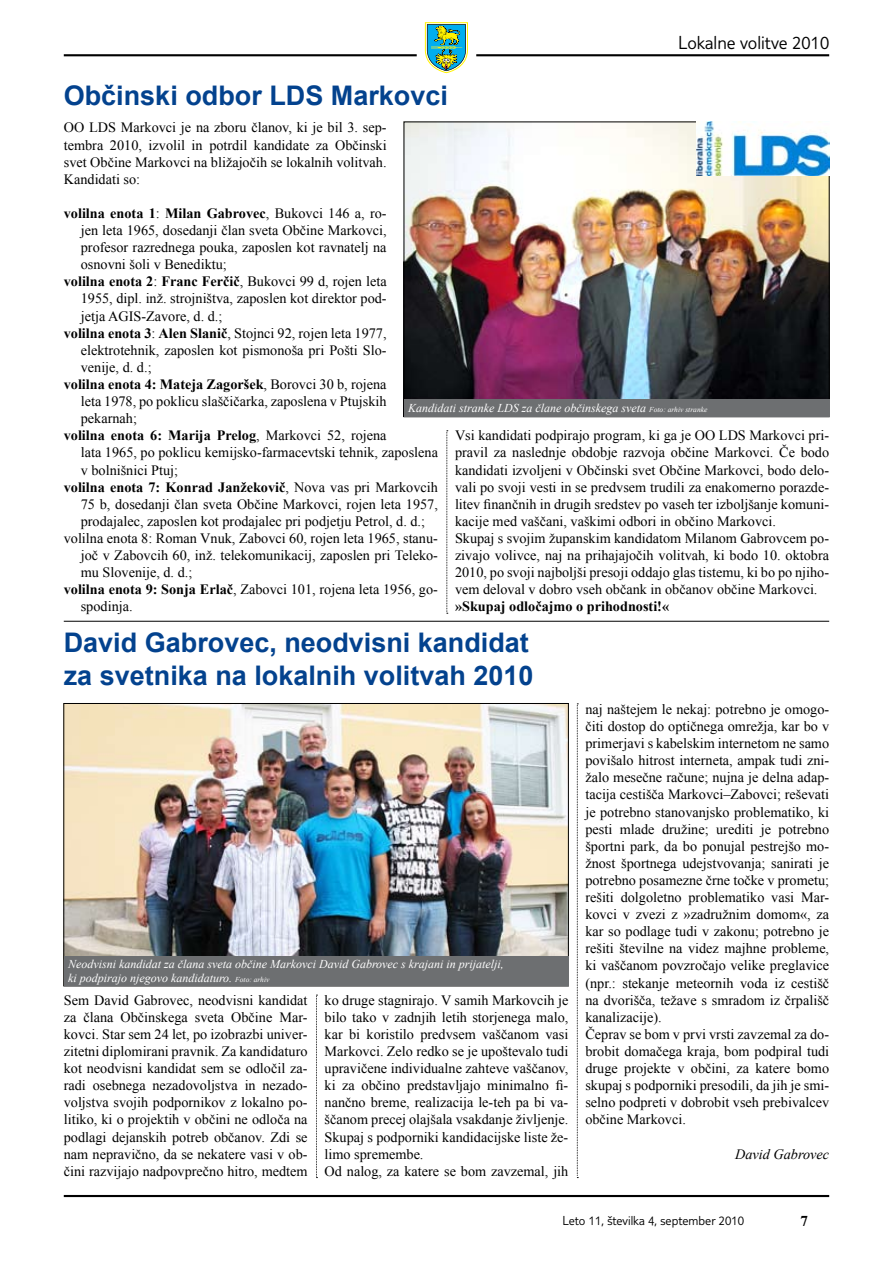
<style>
.page{position:relative;width:893px;height:1263px;background:#fff}
.page>*{position:absolute;margin:0;border:0;box-sizing:border-box;transform-origin:0 0}
.t1{font:700 27px/32.4px "Arial";color:#03428e}
.t2{font:300 19.5px "TUI Type";color:#000}
.t3{font:700 15px "Times New Roman";color:#000}
.t4{font:14.25px/17.1px "Times New Roman";color:#000}
.t5{font:700 14.25px "Times New Roman";color:#000}
.t6{font:italic 14.25px "Times New Roman";color:#000}
.t7{font:300 13.5px "TUI Type";color:#000}
.t8{font:italic 12px/14.4px "Times New Roman";color:#fff}
.s1{font-weight:400}
.s2{font-weight:700}
.s3{font-size:7.5px}
</style>
<div class="page">
<hr style="left:64px;top:54px;width:353px;height:2px;background:#000">
<hr style="left:476px;top:54px;width:353px;height:2px;background:#000">
<hr style="left:64px;top:1195px;width:765px;height:2px;background:#000">
<svg style="left:425px;top:22px;width:43px;height:51px;background:#6fb69b"></svg>
<img style="left:406px;top:124px;width:421px;height:276px">
<div style="left:404px;top:400px;width:425px;height:17px;background:#6d6f71"></div>
<img style="left:697px;top:122px;width:132px;height:54px">
<hr style="left:64px;top:621px;width:765px;height:1px;background:#000">
<svg style="left:446px;top:430px;width:2px;height:184px"></svg>
<svg style="left:577px;top:703px;width:1px;height:475px"></svg>
<svg style="left:316px;top:995px;width:1px;height:183px"></svg>
<img style="left:65px;top:705px;width:502px;height:251px">
<div style="left:64px;top:956px;width:504px;height:30px;background:#6d6f71"></div>
<h1 class="t1" style="left:64px;top:80px;width:386px">Občinski odbor LDS Markovci</h1>
<h2 class="t2" style="left:678px;top:32px;width:153px">Lokalne volitve 2010</h2>
<p class="t4" style="left:64px;top:119px;width:324px;text-align:justify">OO LDS Markovci je na zboru članov, ki je bil 3. sep&shy;tembra 2010, izvolil in potrdil kandidate za Občinski svet Občine Markovci na bližajočih se lokalnih volitvah.<br>Kandidati so:</p>
<p class="t5" style="left:64px;top:203px;width:324px">volilna enota 1<span class="s1">:</span> Milan Gabrovec<span class="s1">, Bukovci 146 a, ro-</span></p>
<p class="t4" style="left:81px;top:222px;width:307px">jen leta 1965, dosedanji član sveta Občine Markovci,</p>
<p class="t4" style="left:81px;top:239px;width:307px">profesor razrednega pouka, zaposlen kot ravnatelj na</p>
<p class="t4" style="left:81px;top:256px;width:148px">osnovni šoli v Benediktu;</p>
<p class="t5" style="left:64px;top:272px;width:324px">volilna enota 2<span class="s1">:</span> Franc Ferčič<span class="s1">, Bukovci 99 d, rojen leta</span></p>
<p class="t4" style="left:81px;top:290px;width:307px">1955, dipl. inž. strojništva, zaposlen kot direktor pod-</p>
<p class="t4" style="left:81px;top:307px;width:143px">jetja AGIS-Zavore, d. d.;</p>
<p class="t4" style="left:64px;top:324px;width:324px"><span class="s2">volilna enota 3</span>: <span class="s2">Alen Slanič</span>, Stojnci 92, rojen leta 1977,</p>
<p class="t4" style="left:81px;top:341px;width:307px">elektrotehnik, zaposlen kot pismonoša pri Pošti Slo-</p>
<p class="t4" style="left:81px;top:358px;width:72px">venije, d. d.;</p>
<p class="t5" style="left:64px;top:374px;width:324px">volilna enota 4: Mateja Zagoršek<span class="s1">, Borovci 30 b, rojena</span></p>
<p class="t4" style="left:81px;top:393px;width:307px">leta 1978, po poklicu slaščičarka, zaposlena v Ptujskih</p>
<p class="t4" style="left:81px;top:410px;width:58px">pekarnah;</p>
<p class="t5" style="left:64px;top:426px;width:324px">volilna enota 6: Marija Prelog<span class="s1">, Markovci 52, rojena</span></p>
<p class="t4" style="left:81px;top:444px;width:359px">lata 1965, po poklicu kemijsko-farmacevtski tehnik, zaposlena</p>
<p class="t4" style="left:81px;top:461px;width:99px">v bolnišnici Ptuj;</p>
<p class="t5" style="left:64px;top:477px;width:376px">volilna enota 7: Konrad Janžekovič<span class="s1">, Nova vas pri Markovcih</span></p>
<p class="t4" style="left:81px;top:495px;width:359px">75 b, dosedanji član sveta Občine Markovci, rojen leta 1957,</p>
<p class="t4" style="left:81px;top:512px;width:346px">prodajalec, zaposlen kot prodajalec pri podjetju Petrol, d. d.;</p>
<p class="t4" style="left:64px;top:529px;width:376px">volilna enota 8: Roman Vnuk, Zabovci 60, rojen leta 1965, stanu-</p>
<p class="t4" style="left:81px;top:546px;width:359px">joč v Zabovcih 60, inž. telekomunikacij, zaposlen pri Teleko-</p>
<p class="t4" style="left:81px;top:564px;width:113px">mu Slovenije, d. d.;</p>
<p class="t4" style="left:64px;top:581px;width:376px"><span class="s2">volilna enota 9: Sonja Erlač</span>, Zabovci 101, rojena leta 1956, go-</p>
<p class="t4" style="left:81px;top:598px;width:53px">spodinja.</p>
<p class="t8" style="left:408px;top:401px;width:301px">Kandidati stranke LDS za člane občinskega sveta <span class="s3">Foto: arhiv stranke</span></p>
<p class="t4" style="left:455px;top:427px;width:376px">Vsi kandidati podpirajo program, ki ga je OO LDS Markovci pri&shy;pravil za naslednje obdobje razvoja občine Markovci. Če bodo kandidati izvoljeni v Občinski svet Občine Markovci, bodo delo&shy;vali po svoji vesti in se predvsem trudili za enakomerno porazde&shy;litev finančnih in drugih sredstev po vaseh ter izboljšanje komuni&shy;kacije med vaščani, vaškimi odbori in občino Markovci.<br>Skupaj s svojim županskim kandidatom Milanom Gabrovcem po&shy;zivajo volivce, naj na prihajajočih volitvah, ki bodo 10. oktobra 2010, po svoji najboljši presoji oddajo glas tistemu, ki bo po njiho&shy;vem deloval v dobro vseh občank in občanov občine Markovci.</p>
<p class="t5" style="left:455px;top:597px;width:216px">»Skupaj odločajmo o prihodnosti!«</p>
<h1 class="t1" style="left:64px;top:627px;width:471px">David Gabrovec, neodvisni kandidat za svetnika na lokalnih volitvah 2010</h1>
<p class="t8" style="left:68px;top:956px;width:437px">Neodvisni kandidat za člana sveta občine Markovci David Gabrovec s krajani in prijatelji, ki podpirajo njegovo kandidaturo. <span class="s3">Foto: arhiv</span></p>
<p class="t4" style="left:64px;top:991px;width:245px;text-align:justify">Sem David Gabrovec, neodvisni kandidat za člana Občinskega sveta Občine Mar&shy;kovci. Star sem 24 let, po izobrazbi univer&shy;zitetni diplomirani pravnik. Za kandidaturo kot neodvisni kandidat sem se odločil za&shy;radi osebnega nezadovoljstva in nezado&shy;voljstva svojih podpornikov z lokalno po&shy;litiko, ki o projektih v občini ne odloča na podlagi dejanskih potreb občanov. Zdi se nam nepravično, da se nekatere vasi v ob&shy;čini razvijajo nadpovprečno hitro, medtem</p>
<p class="t4" style="left:325px;top:991px;width:245px">ko druge stagnirajo. V samih Markovcih je bilo tako v zadnjih letih storjenega malo, kar bi koristilo predvsem vaščanom vasi Markovci. Zelo redko se je upoštevalo tudi upravičene individualne zahteve vaščanov, ki za občino predstavljajo minimalno fi&shy;nančno breme, realizacija le-teh pa bi va&shy;ščanom precej olajšala vsakdanje življenje.<br>Skupaj s podporniki kandidacijske liste že&shy;limo spremembe.<br>Od nalog, za katere se bom zavzemal, jih</p>
<p class="t4" style="left:585px;top:700px;width:245px">naj naštejem le nekaj: potrebno je omogo&shy;čiti dostop do optičnega omrežja, kar bo v primerjavi s kabelskim internetom ne samo povišalo hitrost interneta, ampak tudi zni&shy;žalo mesečne račune; nujna je delna adap&shy;tacija cestišča Markovci–Zabovci; reševati je potrebno stanovanjsko problematiko, ki pesti mlade družine; urediti je potrebno športni park, da bo ponujal pestrejšo mo&shy;žnost športnega udejstvovanja; sanirati je potrebno posamezne črne točke v prometu; rešiti dolgoletno problematiko vasi Mar&shy;kovci v zvezi z »zadružnim domom«, za kar so podlage tudi v zakonu; potrebno je rešiti številne na videz majhne probleme, ki vaščanom povzročajo velike preglavice (npr.: stekanje meteornih voda iz cestišč na dvorišča, težave s smradom iz črpališč kanalizacije).<br>Čeprav se bom v prvi vrsti zavzemal za do&shy;brobit domačega kraja, bom podpiral tudi druge projekte v občini, za katere bomo skupaj s podporniki presodili, da jih je smi&shy;selno podpreti v dobrobit vseh prebivalcev občine Markovci.</p>
<p class="t6" style="left:735px;top:1144px;width:96px">David Gabrovec</p>
<p class="t7" style="left:562px;top:1213px;width:183px">Leto 11, številka 4, september 2010</p>
<p class="t3" style="left:800px;top:1210px;width:9px">7</p>
</div>
